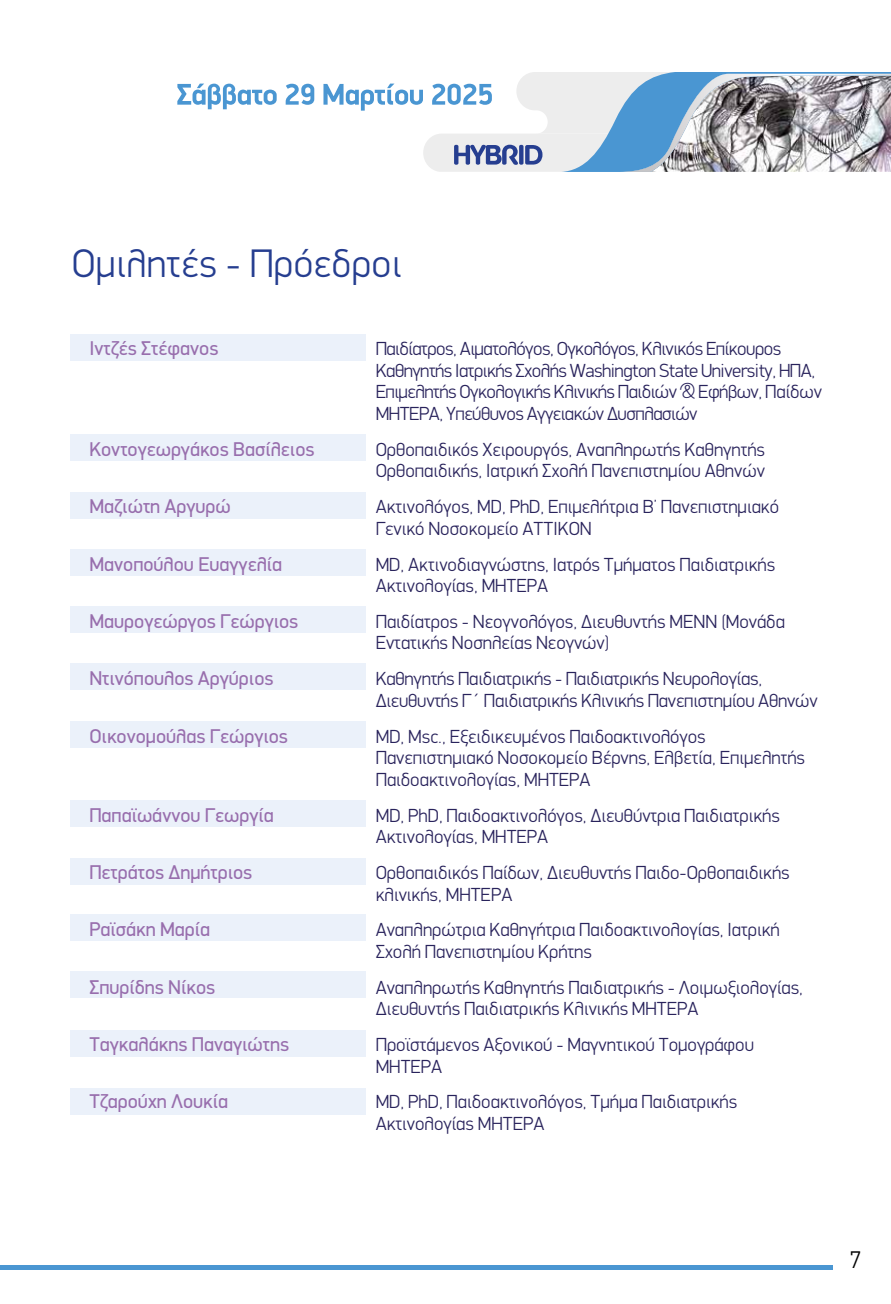
<style>
.page{position:relative;width:891px;height:1304px;background:#fff}
.page>*{position:absolute;margin:0;border:0;box-sizing:border-box;transform-origin:0 0}
.t1{font:300 40px "PF Din Display";letter-spacing:.01em;color:#263e90}
.t2{font:300 24px "PF Din Text";color:#000}
.t3{font:20px "PF Din Display";color:#986ead}
.t4{font:300 19px/21.6px "PF Din Display";color:#29235c}
.t5{font:300 19px/21.6px "PF Din Display";letter-spacing:-.025em;color:#29235c}
</style>
<div class="page">
<hr style="left:0;top:1265px;width:832px;height:4px;background:#4a96d2">
<svg style="left:177px;top:84px;width:99px;height:25px"></svg>
<svg style="left:285px;top:84px;width:29px;height:21px"></svg>
<svg style="left:323px;top:72px;width:567px;height:100px"></svg>
<div style="left:71px;top:434px;width:294px;height:27px;background:#ebf1fa"></div>
<div style="left:71px;top:334px;width:294px;height:27px;background:#ebf1fa"></div>
<div style="left:71px;top:493px;width:294px;height:26px;background:#ebf1fa"></div>
<div style="left:71px;top:549px;width:294px;height:27px;background:#ebf1fa"></div>
<div style="left:71px;top:607px;width:294px;height:26px;background:#ebf1fa"></div>
<div style="left:71px;top:663px;width:294px;height:27px;background:#ebf1fa"></div>
<div style="left:71px;top:721px;width:294px;height:26px;background:#ebf1fa"></div>
<div style="left:71px;top:800px;width:294px;height:27px;background:#ebf1fa"></div>
<div style="left:71px;top:858px;width:294px;height:26px;background:#ebf1fa"></div>
<div style="left:71px;top:914px;width:294px;height:27px;background:#ebf1fa"></div>
<div style="left:71px;top:1030px;width:294px;height:26px;background:#ebf1fa"></div>
<div style="left:71px;top:972px;width:294px;height:26px;background:#ebf1fa"></div>
<div style="left:71px;top:1089px;width:294px;height:26px;background:#ebf1fa"></div>
<h1 class="t1" style="left:72px;top:239px;width:331px">Ομιλητές - Πρόεδροι</h1>
<p class="t3" style="left:89px;top:336px;width:130px">Ιντζές Στέφανος</p>
<p class="t5" style="left:375px;top:338px;width:448px">Παιδίατρος, Αιματολόγος, Ογκολόγος, Κλινικός Επίκουρος Καθηγητής Ιατρικής Σχολής Washington State University, ΗΠΑ, Επιμελητής Ογκολογικής Κλινικής Παιδιών &amp; Εφήβων, Παίδων ΜΗΤΕΡΑ, Υπεύθυνος Αγγειακών Δυσπλασιών</p>
<p class="t3" style="left:89px;top:437px;width:226px">Κοντογεωργάκος Βασίλειος</p>
<p class="t4" style="left:375px;top:438px;width:391px">Ορθοπαιδικός Χειρουργός, Αναπληρωτής Καθηγητής<br>Ορθοπαιδικής, Ιατρική Σχολή Πανεπιστημίου Αθηνών</p>
<p class="t3" style="left:89px;top:494px;width:143px">Μαζιώτη Αργυρώ</p>
<p class="t4" style="left:375px;top:496px;width:404px">Ακτινολόγος, MD, PhD, Επιμελήτρια Β’ Πανεπιστημιακό<br>Γενικό Νοσοκομείο ΑΤΤΙΚΟΝ</p>
<p class="t3" style="left:89px;top:552px;width:194px">Μανοπούλου Ευαγγελία</p>
<p class="t4" style="left:375px;top:553px;width:401px">MD, Ακτινοδιαγνώστης, Ιατρός Τμήματος Παιδιατρικής<br>Ακτινολογίας, ΜΗΤΕΡΑ</p>
<p class="t3" style="left:89px;top:609px;width:210px">Μαυρογεώργος Γεώργιος</p>
<p class="t4" style="left:375px;top:611px;width:410px">Παιδίατρος - Νεογνολόγος, Διευθυντής ΜΕΝΝ (Μονάδα<br>Εντατικής Νοσηλείας Νεογνών)</p>
<p class="t3" style="left:89px;top:666px;width:185px">Ντινόπουλος Αργύριος</p>
<p class="t4" style="left:375px;top:668px;width:443px">Καθηγητής Παιδιατρικής - Παιδιατρικής Νευρολογίας,<br>Διευθυντής Γ΄ Παιδιατρικής Kλινικής Πανεπιστημίου Αθηνών</p>
<p class="t3" style="left:89px;top:724px;width:200px">Οικονομούλας Γεώργιος</p>
<p class="t4" style="left:375px;top:725px;width:430px">MD, Msc., Eξειδικευμένος Παιδοακτινολόγος<br>Πανεπιστημιακό Νοσοκομείο Βέρνης, Ελβετία, Επιμελητής<br>Παιδοακτινολογίας, ΜΗΤΕΡΑ</p>
<p class="t3" style="left:89px;top:803px;width:186px">Παπαϊωάννου Γεωργία</p>
<p class="t4" style="left:375px;top:804px;width:405px">MD, PhD, Παιδοακτινολόγος, Διευθύντρια Παιδιατρικής<br>Ακτινολογίας, ΜΗΤΈΡΑ</p>
<p class="t3" style="left:89px;top:860px;width:164px">Πετράτος Δημήτριος</p>
<p class="t4" style="left:375px;top:862px;width:415px">Ορθοπαιδικός Παίδων, Διευθυντής Παιδο-Ορθοπαιδικής κλινικής, ΜΗΤΕΡΑ</p>
<p class="t3" style="left:89px;top:917px;width:122px">Ραϊσάκη Μαρία</p>
<p class="t4" style="left:375px;top:919px;width:405px">Αναπληρώτρια Καθηγήτρια Παιδοακτινολογίας, Ιατρική<br>Σχολή Πανεπιστημίου Κρήτης</p>
<p class="t3" style="left:89px;top:975px;width:127px">Σπυρίδης Νίκος</p>
<p class="t4" style="left:375px;top:976px;width:429px">Αναπληρωτής Καθηγητής Παιδιατρικής - Λοιμωξιολογίας,<br>Διευθυντής Παιδιατρικής Κλινικής ΜΗΤΕΡΑ</p>
<p class="t3" style="left:89px;top:1032px;width:201px">Ταγκαλάκης Παναγιώτης</p>
<p class="t4" style="left:375px;top:1034px;width:380px">Προϊστάμενος Αξονικού - Μαγνητικού Τομογράφου<br>ΜΗΤΕΡΑ</p>
<p class="t3" style="left:89px;top:1090px;width:140px">Τζαρούχη Λουκία</p>
<p class="t4" style="left:375px;top:1091px;width:363px">MD, PhD, Παιδοακτινολόγος, Τμήμα Παιδιατρικής<br>Ακτινολογίας ΜΗΤΕΡΑ</p>
<p class="t2" style="left:849px;top:1246px;width:12px">7</p>
</div>
